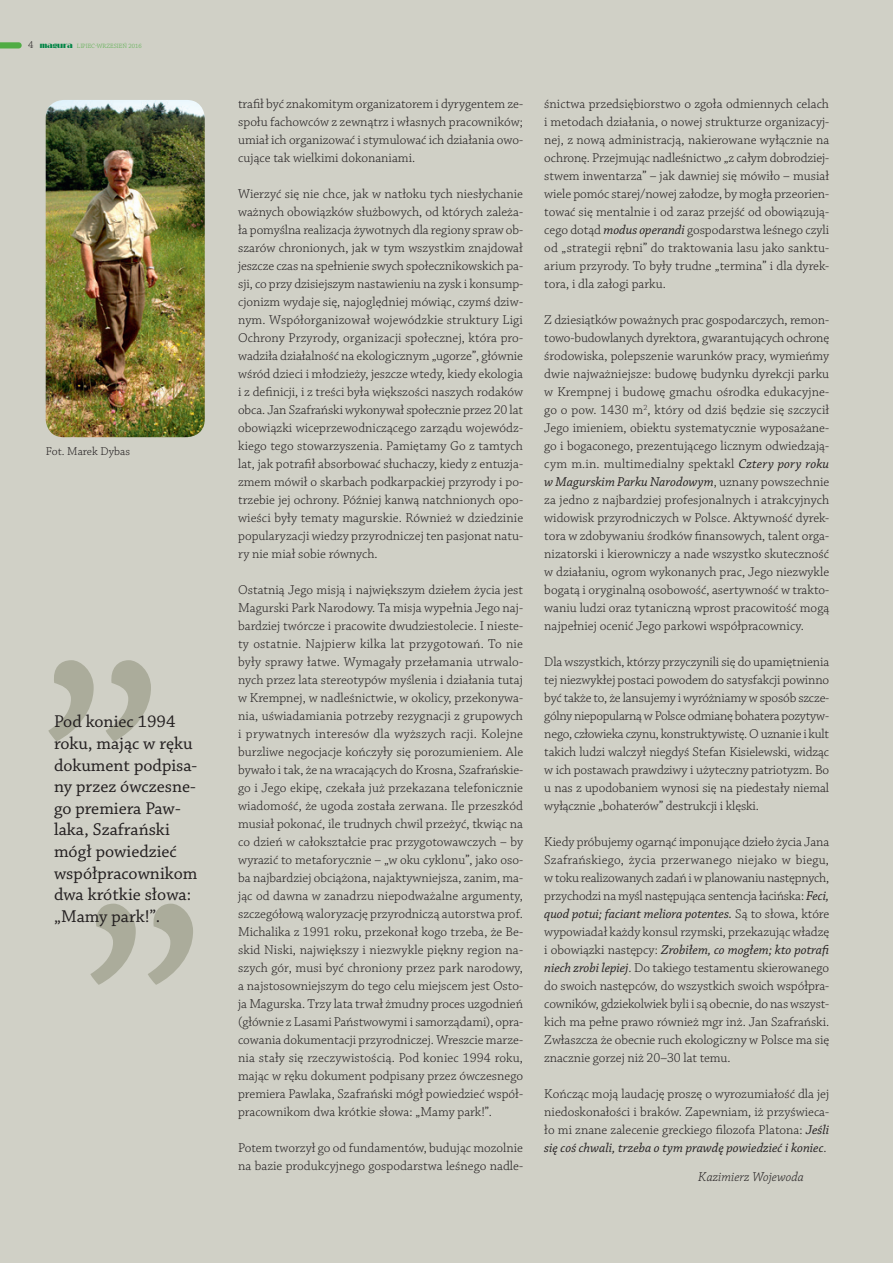
<style>
.page{position:relative;width:893px;height:1263px;background:#d0d0c6}
.page>*{position:absolute;margin:0;border:0;box-sizing:border-box;transform-origin:0 0}
.cytat{font:18px/21.6px "Chaparral Pro";color:#231f20}
.akapit{font:300 13.5px/18px "Chaparral Pro";color:#231f20;text-align:justify}
.autorzy{font:italic 300 13.5px "Chaparral Pro";color:#231f20}
.podpis_pod_ilustracj{font:300 12px "Chaparral Pro";color:#231f20}
.t1{font:300 6.45px "Chaparral Pro";color:#50ac44}
.s1{font-size:10.5px;color:#231f20}
.s2{font-family:"Broadway L2";font-weight:400;font-size:7.5px;color:#008444}
.s3{font-weight:400;font-style:italic}
</style>
<div class="page">
<svg style="left:90px;top:904px;width:103px;height:81px"></svg>
<svg style="left:48px;top:660px;width:103px;height:81px"></svg>
<img style="left:46px;top:100px;width:159px;height:337px">
<svg style="left:0;top:42px;width:22px;height:6px"></svg>
<p class="t1" style="left:28px;top:43px;width:115px"><span class="s1">4</span> <span class="s2">magura</span> LIPIEC-WRZESIEŃ 2016</p>
<p class="podpis_pod_ilustracj" style="left:46px;top:445px;width:86px">Fot. Marek Dybas</p>
<p class="cytat" style="left:54px;top:712px;width:145px">Pod koniec 1994 roku, mając w ręku dokument podpisa&shy;ny przez ówczesne&shy;go premiera Paw&shy;laka, Szafrański mógł powiedzieć współpracownikom dwa krótkie słowa: „Mamy park!”.</p>
<p class="akapit" style="left:238px;top:95px;width:286px">trafił być znakomitym organizatorem i dyrygentem ze&shy;społu fachowców z zewnątrz i własnych pracowników; umiał ich organizować i stymulować ich działania owo&shy;cujące tak wielkimi dokonaniami.</p>
<p class="akapit" style="left:238px;top:185px;width:286px">Wierzyć się nie chce, jak w natłoku tych niesłychanie ważnych obowiązków służbowych, od których zależa&shy;ła pomyślna realizacja żywotnych dla regiony spraw ob&shy;szarów chronionych, jak w tym wszystkim znajdował jeszcze czas na spełnienie swych społecznikowskich pa&shy;sji, co przy dzisiejszym nastawieniu na zysk i konsump&shy;cjonizm wydaje się, najoględniej mówiąc, czymś dziw&shy;nym. Współorganizował wojewódzkie struktury Ligi Ochrony Przyrody, organizacji społecznej, która pro&shy;wadziła działalność na ekologicznym „ugorze”, głównie wśród dzieci i młodzieży, jeszcze wtedy, kiedy ekologia i z definicji, i z treści była większości naszych rodaków obca. Jan Szafrański wykonywał społecznie przez 20 lat obowiązki wiceprzewodniczącego zarządu wojewódz&shy;kiego tego stowarzyszenia. Pamiętamy Go z tamtych lat, jak potrafił absorbować słuchaczy, kiedy z entuzja&shy;zmem mówił o skarbach podkarpackiej przyrody i po&shy;trzebie jej ochrony. Później kanwą natchnionych opo&shy;wieści były tematy magurskie. Również w dziedzinie popularyzacji wiedzy przyrodniczej ten pasjonat natu&shy;ry nie miał sobie równych.</p>
<p class="akapit" style="left:238px;top:581px;width:286px">Ostatnią Jego misją i największym dziełem życia jest Magurski Park Narodowy. Ta misja wypełnia Jego naj&shy;bardziej twórcze i pracowite dwudziestolecie. I nieste&shy;ty ostatnie. Najpierw kilka lat przygotowań. To nie były sprawy łatwe. Wymagały przełamania utrwalo&shy;nych przez lata stereotypów myślenia i działania tutaj w Krempnej, w nadleśnictwie, w okolicy, przekonywa&shy;nia, uświadamiania potrzeby rezygnacji z grupowych i prywatnych interesów dla wyższych racji. Kolejne burzliwe negocjacje kończyły się porozumieniem. Ale bywało i tak, że na wracających do Krosna, Szafrańskie&shy;go i Jego ekipę, czekała już przekazana telefonicznie wiadomość, że ugoda została zerwana. Ile przeszkód musiał pokonać, ile trudnych chwil przeżyć, tkwiąc na co dzień w całokształcie prac przygotowawczych – by wyrazić to metaforycznie – „w oku cyklonu”, jako oso&shy;ba najbardziej obciążona, najaktywniejsza, zanim, ma&shy;jąc od dawna w zanadrzu niepodważalne argumenty, szczegółową waloryzację przyrodniczą autorstwa prof.<br>Michalika z 1991 roku, przekonał kogo trzeba, że Be&shy;skid Niski, największy i niezwykle piękny region na&shy;szych gór, musi być chroniony przez park narodowy, a najstosowniejszym do tego celu miejscem jest Osto&shy;ja Magurska. Trzy lata trwał żmudny proces uzgodnień (głównie z Lasami Państwowymi i samorządami), opra&shy;cowania dokumentacji przyrodniczej. Wreszcie marze&shy;nia stały się rzeczywistością. Pod koniec 1994 roku, mając w ręku dokument podpisany przez ówczesnego premiera Pawlaka, Szafrański mógł powiedzieć współ&shy;pracownikom dwa krótkie słowa: „Mamy park!”.</p>
<p class="akapit" style="left:238px;top:1139px;width:286px">Potem tworzył go od fundamentów, budując mozolnie na bazie produkcyjnego gospodarstwa leśnego nadle-</p>
<p class="akapit" style="left:544px;top:95px;width:286px">śnictwa przedsiębiorstwo o zgoła odmiennych celach i metodach działania, o nowej strukturze organizacyj&shy;nej, z nową administracją, nakierowane wyłącznie na ochronę. Przejmując nadleśnictwo „z całym dobrodziej&shy;stwem inwentarza” – jak dawniej się mówiło – musiał wiele pomóc starej/nowej załodze, by mogła przeorien&shy;tować się mentalnie i od zaraz przejść od obowiązują&shy;cego dotąd <span class="s3">modus operandi</span> gospodarstwa leśnego czyli od „strategii rębni” do traktowania lasu jako sanktu&shy;arium przyrody. To były trudne „termina” i dla dyrek&shy;tora, i dla załogi parku.</p>
<p class="akapit" style="left:544px;top:311px;width:286px">Z dziesiątków poważnych prac gospodarczych, remon&shy;towo-budowlanych dyrektora, gwarantujących ochronę środowiska, polepszenie warunków pracy, wymieńmy dwie najważniejsze: budowę budynku dyrekcji parku w Krempnej i budowę gmachu ośrodka edukacyjne&shy;go o pow. 1430 m<sup>2</sup>, który od dziś będzie się szczycił Jego imieniem, obiektu systematycznie wyposażane&shy;go i bogaconego, prezentującego licznym odwiedzają&shy;cym m.in. multimedialny spektakl <span class="s3">Cztery pory roku w Magurskim Parku Narodowym</span>, uznany powszechnie za jedno z najbardziej profesjonalnych i atrakcyjnych widowisk przyrodniczych w Polsce. Aktywność dyrek&shy;tora w zdobywaniu środków finansowych, talent orga&shy;nizatorski i kierowniczy a nade wszystko skuteczność w działaniu, ogrom wykonanych prac, Jego niezwykle bogatą i oryginalną osobowość, asertywność w trakto&shy;waniu ludzi oraz tytaniczną wprost pracowitość mogą najpełniej ocenić Jego parkowi współpracownicy.</p>
<p class="akapit" style="left:544px;top:653px;width:286px">Dla wszystkich, którzy przyczynili się do upamiętnienia tej niezwykłej postaci powodem do satysfakcji powinno być także to, że lansujemy i wyróżniamy w sposób szcze&shy;gólny niepopularną w Polsce odmianę bohatera pozytyw&shy;nego, człowieka czynu, konstruktywistę. O uznanie i kult takich ludzi walczył niegdyś Stefan Kisielewski, widząc w ich postawach prawdziwy i użyteczny patriotyzm. Bo u nas z upodobaniem wynosi się na piedestały niemal wyłącznie „bohaterów” destrukcji i klęski.</p>
<p class="akapit" style="left:544px;top:833px;width:286px">Kiedy próbujemy ogarnąć imponujące dzieło życia Jana Szafrańskiego, życia przerwanego niejako w biegu, w toku realizowanych zadań i w planowaniu następnych, przychodzi na myśl następująca sentencja łacińska: <span class="s3">Feci, quod potui; faciant meliora potentes.</span> Są to słowa, które wypowiadał każdy konsul rzymski, przekazując władzę i obowiązki następcy: <span class="s3">Zrobiłem, co mogłem; kto potrafi niech zrobi lepiej</span>. Do takiego testamentu skierowanego do swoich następców, do wszystkich swoich współpra&shy;cowników, gdziekolwiek byli i są obecnie, do nas wszyst&shy;kich ma pełne prawo również mgr inż. Jan Szafrański.<br>Zwłaszcza że obecnie ruch ekologiczny w Polsce ma się znacznie gorzej niż 20–30 lat temu.</p>
<p class="akapit" style="left:544px;top:1085px;width:286px">Kończąc moją laudację proszę o wyrozumiałość dla jej niedoskonałości i braków. Zapewniam, iż przyświeca&shy;ło mi znane zalecenie greckiego filozofa Platona: <span class="s3">Jeśli się coś chwali, trzeba o tym prawdę powiedzieć i koniec</span>.</p>
<p class="autorzy" style="left:698px;top:1169px;width:107px">Kazimierz Wojewoda</p>
</div>
